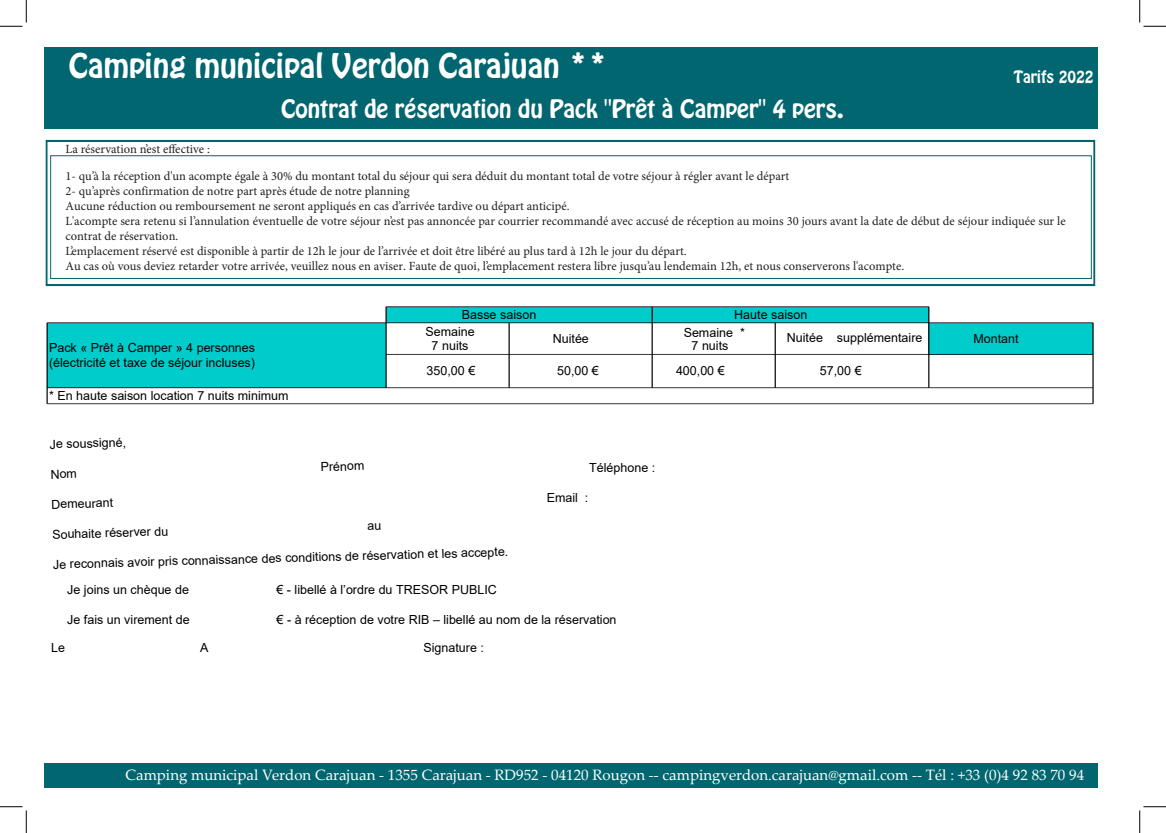
<style>
.page{position:relative;width:1166px;height:833px;background:#fff}
.page>*{position:absolute;margin:0;border:0;box-sizing:border-box;transform-origin:0 0}
.t1{font:30px "Hobo Std";color:#fff}
.t2{font:22.5px "Hobo Std";color:#fff}
.t3{font:15px "Palatino Linotype";color:#fff}
.t4{font:15px "Hobo Std";color:#fff}
.t5{font:12.5px/15px "Minion Pro";color:#231f20}
.t6{font:12.5px/14.1px "Arial";color:#000}
.s1{font-style:inherit}
</style>
<div class="page">
<div style="left:44px;top:47px;width:1052px;height:82px;background:#01666f"></div>
<div style="left:44px;top:762px;width:1052px;height:25px;background:#01666f"></div>
<svg style="left:45px;top:139px;width:1050px;height:148px"></svg>
<svg style="left:0;top:0;width:27px;height:27px"></svg>
<svg style="left:0;top:806px;width:27px;height:26px"></svg>
<svg style="left:1139px;top:0;width:26px;height:27px"></svg>
<svg style="left:1139px;top:806px;width:26px;height:26px"></svg>
<div style="left:386px;top:306px;width:542px;height:16px;background:#0cc"></div>
<div style="left:47px;top:322px;width:339px;height:32px;background:#0cc"></div>
<div style="left:928px;top:322px;width:164px;height:32px;background:#0cc"></div>
<div style="left:47px;top:354px;width:339px;height:33px;background:#0cc"></div>
<hr style="left:386px;top:306px;width:542px;height:1px;background:#000">
<hr style="left:47px;top:322px;width:1045px;height:1px;background:#000">
<hr style="left:386px;top:354px;width:706px;height:1px;background:#000">
<hr style="left:47px;top:387px;width:1045px;height:1px;background:#000">
<hr style="left:47px;top:403px;width:1045px;height:1px;background:#000">
<hr style="left:47px;top:322px;width:1px;height:81px;background:#000">
<hr style="left:386px;top:306px;width:1px;height:81px;background:#000">
<hr style="left:509px;top:322px;width:1px;height:65px;background:#000">
<hr style="left:651px;top:306px;width:1px;height:81px;background:#000">
<hr style="left:774px;top:322px;width:1px;height:65px;background:#000">
<hr style="left:928px;top:306px;width:1px;height:81px;background:#000">
<hr style="left:1092px;top:322px;width:1px;height:81px;background:#000">
<h1 class="t1" style="left:69px;top:44px;width:540px">Camping municipal Verdon Carajuan **</h1>
<h2 class="t2" style="left:281px;top:93px;width:564px">Contrat de réservation du Pack "Prêt à Camper" 4 pers.</h2>
<p class="t4" style="left:1013px;top:67px;width:81px">Tarifs 2022</p>
<p class="t5" style="left:65px;top:141px;width:146px">La réservation n’est effective :</p>
<p class="t5" style="left:65px;top:169px;width:1001px">1- qu’à la réception d'un acompte égale à 30% du montant total du séjour qui sera déduit du montant total de votre séjour à régler avant le départ<br>2- qu’après confirmation de notre part après étude de notre planning<br>Aucune réduction ou remboursement ne seront appliqués en cas d’arrivée tardive ou départ anticipé.<br>L'acompte sera retenu si l’annulation éventuelle de votre séjour n’est pas annoncée par courrier recommandé avec accusé de réception au moins 30 jours avant la date de début de séjour indiquée sur le contrat de réservation.<br>L’emplacement réservé est disponible à partir de 12h le jour de l’arrivée et doit être libéré au plus tard à 12h le jour du départ.<br>Au cas où vous deviez retarder votre arrivée, veuillez nous en aviser. Faute de quoi, l’emplacement restera libre jusqu’au lendemain 12h, et nous conserverons l'acompte.</p>
<p class="t6" style="left:461px;top:307px;width:76px">Basse saison</p>
<p class="t6" style="left:734px;top:307px;width:75px">Haute saison</p>
<p class="t6" style="left:552px;top:331px;width:38px">Nuitée</p>
<p class="t6" style="left:973px;top:331px;width:47px">Montant</p>
<p class="t6" style="left:426px;top:364px;width:50px">350,00 €</p>
<p class="t6" style="left:557px;top:364px;width:43px">50,00 €</p>
<p class="t6" style="left:675px;top:364px;width:50px">400,00 €</p>
<p class="t6" style="left:819px;top:364px;width:43px">57,00 €</p>
<p class="t6" style="left:49px;top:388px;width:241px">* En haute saison location 7 nuits minimum</p>
<p class="t6" style="left:425px;top:324px;width:51px;text-align:center">Semaine<br>7 nuits</p>
<p class="t6" style="left:691px;top:327px;width:55px;line-height:12.4px;text-indent:-8px">Semaine *<br>7 nuits</p>
<p class="t6" style="left:786px;top:330px;width:137px">Nuitée supplémentaire</p>
<p class="t6" style="left:49px;top:341px;width:207px">Pack « Prêt à Camper » 4 personnes (électricité et taxe de séjour incluses)</p>
<p class="t6" style="left:49px;top:437px;width:78px;rotate:-2deg">Je soussigné,</p>
<p class="t6" style="left:320px;top:459px;width:45px;rotate:-2deg">Prénom</p>
<p class="t6" style="left:589px;top:460px;width:68px">Téléphone :</p>
<p class="t6" style="left:546px;top:490px;width:43px">Email :</p>
<p class="t6" style="left:51px;top:497px;width:63px;rotate:-2deg">Demeurant</p>
<p class="t6" style="left:52px;top:527px;width:118px;rotate:-2deg">Souhaite réserver du</p>
<p class="t6" style="left:53px;top:558px;width:457px;rotate:-2deg">Je reconnais avoir pris connaissance des conditions de réservation et les accepte.</p>
<p class="t6" style="left:67px;top:581px;width:123px">Je joins un chèque de</p>
<p class="t6" style="left:276px;top:581px;width:222px">€ - libellé à l’ordre du TRESOR PUBLIC</p>
<p class="t6" style="left:67px;top:611px;width:124px">Je fais un virement de</p>
<p class="t6" style="left:276px;top:611px;width:341px">€ - à réception de votre RIB – libellé au nom de la réservation</p>
<p class="t6" style="left:51px;top:640px;width:15px">Le</p>
<p class="t6" style="left:200px;top:640px;width:10px">A</p>
<p class="t6" style="left:423px;top:640px;width:62px">Signature :</p>
<p class="t3" style="left:125px;top:764px;width:959px">Camping municipal Verdon Carajuan - <span class="s1">1355</span> Carajuan <span class="s1">- RD952</span> - 04120 Rougon -- campingverdon.carajuan@gmail.com -- Tél : +33 (0)4 92 83 70 94</p>
</div>
